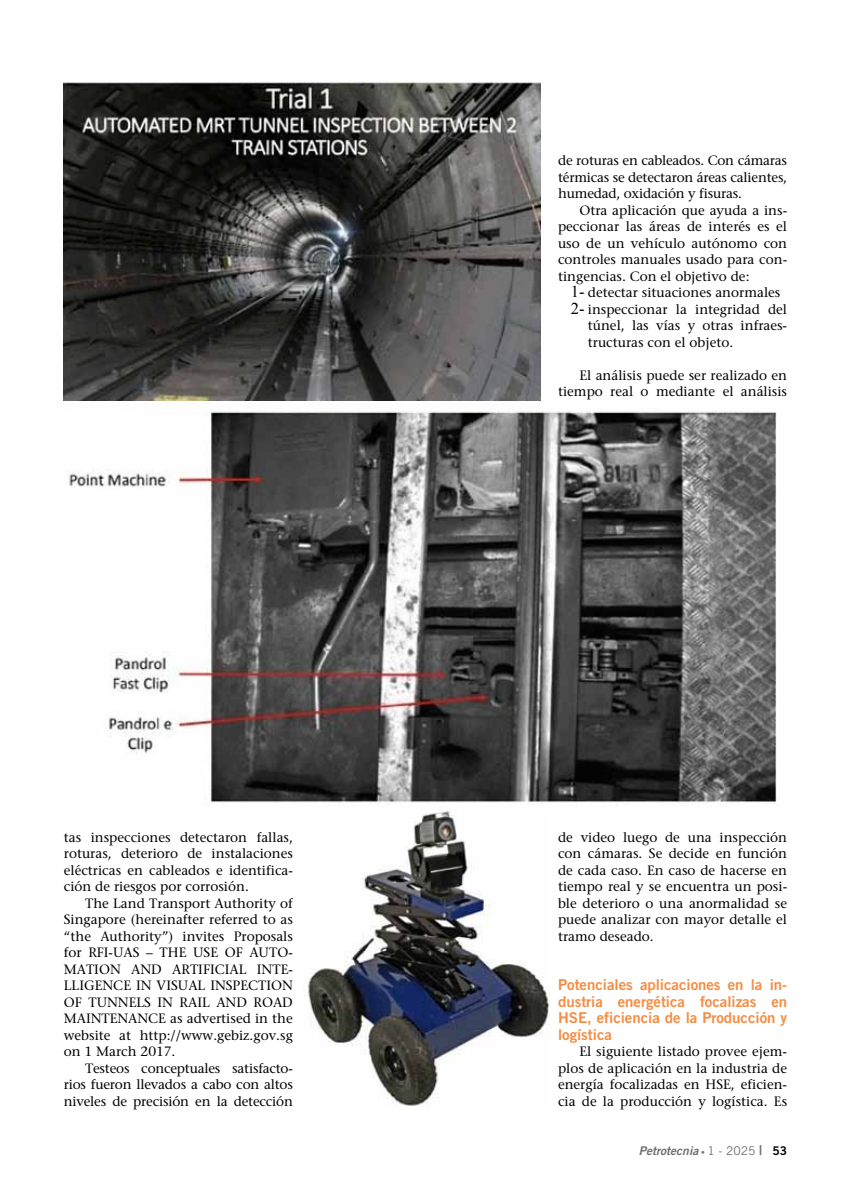
<style>
.page{position:relative;width:851px;height:1191px;background:#fff}
.page>*{position:absolute;margin:0;border:0;box-sizing:border-box;transform-origin:0 0}
.t1{font:15px/16.5px "Trade Gothic Bold Two";color:#f68c43;text-align:justify}
.t2{font:13.5px/16.5px "Stone Serif";color:#000;text-align:justify}
.t3{font:italic 12px "Trade Gothic Bold Two";color:#6d6e71}
.s1{font-family:"Times New Roman";font-size:16.5px}
.s2{font-style:normal;font-size:7.5px}
.s3{font-family:"Trade Gothic";font-style:normal}
.s4{font-style:normal;font-size:13.5px}
.s5{font-style:normal;color:#000}
</style>
<div class="page">
<img style="left:64px;top:81px;width:476px;height:320px">
<img style="left:69px;top:409px;width:708px;height:396px">
<img style="left:307px;top:810px;width:242px;height:296px">
<p class="t2" style="left:64px;top:828px;width:230px">tas inspecciones detectaron fallas, roturas, deterioro de instalaciones eléctricas en cableados e identifica&shy;ción de riesgos por corrosión.</p>
<p class="t2" style="left:64px;top:894px;width:230px;text-indent:21px">The Land Transport Authority of Singapore (hereinafter referred to as “the Authority”) invites Proposals for RFI-UAS – THE USE OF AUTO-MATION AND ARTIFICIAL INTE-LLIGENCE IN VISUAL INSPECTION OF TUNNELS IN RAIL AND ROAD MAINTENANCE as advertised in the website at http://www.gebiz.gov.sg on 1 March 2017.</p>
<p class="t2" style="left:64px;top:1059px;width:230px;text-indent:21px">Testeos conceptuales satisfacto&shy;rios fueron llevados a cabo con altos niveles de precisión en la detección</p>
<p class="t2" style="left:558px;top:152px;width:230px">de roturas en cableados. Con cámaras térmicas se detectaron áreas calientes, humedad, oxidación y fisuras.</p>
<p class="t2" style="left:558px;top:201px;width:230px;text-indent:21px">Otra aplicación que ayuda a ins&shy;peccionar las áreas de interés es el uso de un vehículo autónomo con controles manuales usado para con&shy;tingencias. Con el objetivo de:</p>
<p class="t2" style="left:570px;top:284px;width:211px"><span class="s1">1-</span> detectar situaciones anormales</p>
<p class="t2" style="left:570px;top:300px;width:218px"><span class="s1">2-</span> inspeccionar la integridad del</p>
<p class="t2" style="left:587px;top:317px;width:201px">túnel, las vías y otras infraes-</p>
<p class="t2" style="left:587px;top:333px;width:147px">tructuras con el objeto.</p>
<p class="t2" style="left:558px;top:366px;width:230px;text-align:right">El análisis puede ser realizado en tiempo real o mediante el análisis</p>
<p class="t2" style="left:558px;top:828px;width:230px">de video luego de una inspección con cámaras. Se decide en función de cada caso. En caso de hacerse en tiempo real y se encuentra un posi&shy;ble deterioro o una anormalidad se puede analizar con mayor detalle el tramo deseado.</p>
<p class="t1" style="left:558px;top:976px;width:230px">Potenciales aplicaciones en la in&shy;dustria energética focalizas en HSE, eficiencia de la Producción y logística</p>
<p class="t2" style="left:558px;top:1043px;width:230px;text-indent:21px">El siguiente listado provee ejem&shy;plos de aplicación en la industria de energía focalizadas en HSE, eficien&shy;cia de la producción y logística. Es</p>
<p class="t3" style="left:639px;top:1143px;width:150px">Petrotecnia <span class="s2">•</span> <span class="s3">1 - 2025</span> <span class="s4">|</span> <span class="s5">53</span></p>
</div>
